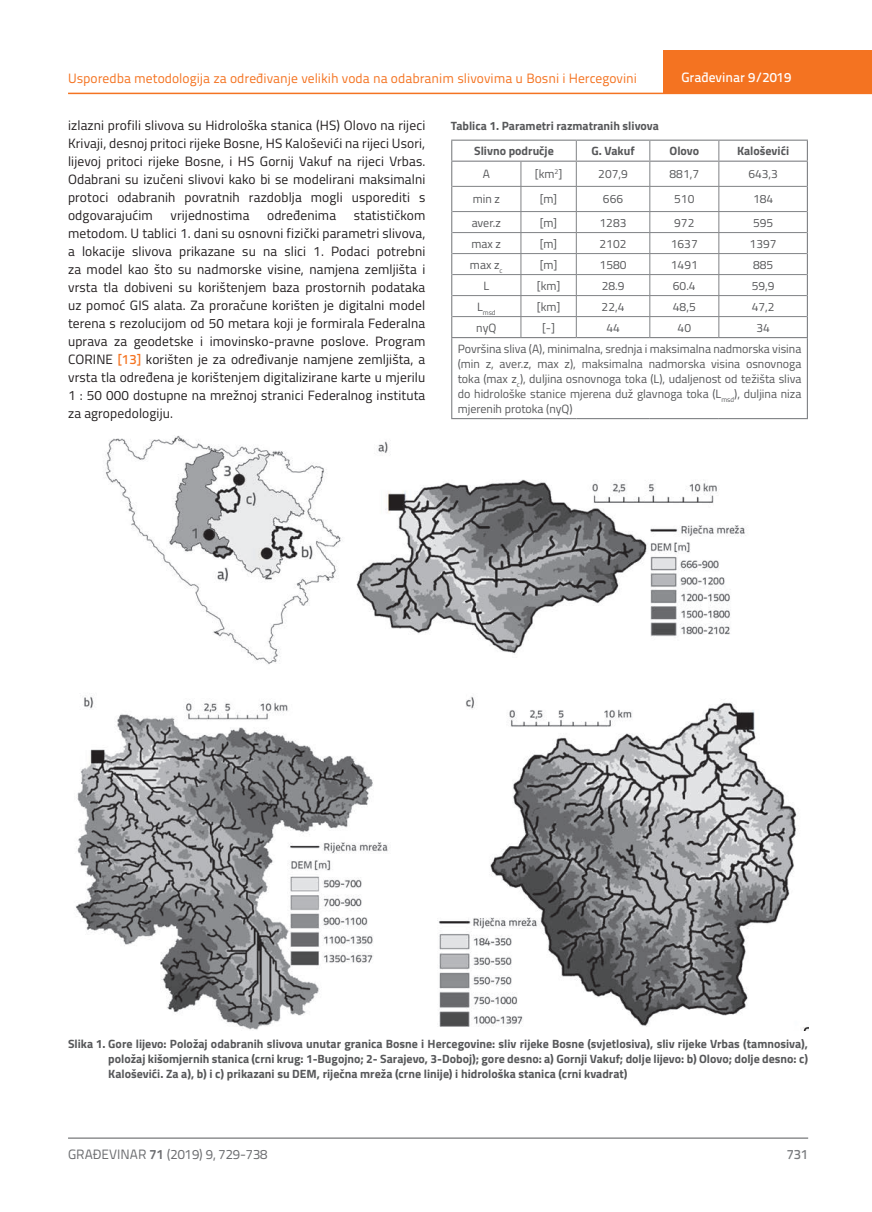
<style>
.page{position:relative;width:872px;height:1212px;background:#fff}
.page>*{position:absolute;margin:0;border:0;box-sizing:border-box;transform-origin:0 0}
.t1{font:13.5px/18px "Titillium";letter-spacing:.01em;color:#231f20;text-align:justify}
.t2{font:13.5px "Titillium Text 22 L";color:#f47321}
.t3{font:13.5px "Titillium Text 22 L";color:#6c6d70}
.t4{font:500 13.5px "Titillium Text 22 L";color:#fff}
.t5{font:500 13.5px "Titillium Text 22 L";color:#787a7d}
.t6{font:700 12px/15px "Titillium";color:#57585a}
.t7{font:12px/15px "Titillium";color:#57585a}
.t8{font:7.05px "Titillium";color:#57585a}
.s1{font-family:"Titillium Text 22 L";font-weight:500;color:#f47321}
.s2{font-weight:700}
</style>
<div class="page">
<hr style="left:68px;top:93px;width:804px;height:1px;background:#f47321">
<div style="left:663px;top:50px;width:209px;height:44px;background:#f47321"></div>
<hr style="left:68px;top:1138px;width:740px;height:1px;background:#57585a">
<hr style="left:452px;top:186px;width:69px;height:1px;background:#808285">
<hr style="left:521px;top:186px;width:55px;height:1px;background:#808285">
<hr style="left:576px;top:186px;width:74px;height:1px;background:#808285">
<hr style="left:650px;top:186px;width:69px;height:1px;background:#808285">
<hr style="left:719px;top:186px;width:88px;height:1px;background:#808285">
<hr style="left:452px;top:211px;width:69px;height:1px;background:#808285">
<hr style="left:521px;top:211px;width:55px;height:1px;background:#808285">
<hr style="left:576px;top:211px;width:74px;height:1px;background:#808285">
<hr style="left:650px;top:211px;width:69px;height:1px;background:#808285">
<hr style="left:719px;top:211px;width:88px;height:1px;background:#808285">
<hr style="left:452px;top:232px;width:69px;height:1px;background:#808285">
<hr style="left:521px;top:232px;width:55px;height:1px;background:#808285">
<hr style="left:576px;top:232px;width:74px;height:1px;background:#808285">
<hr style="left:650px;top:232px;width:69px;height:1px;background:#808285">
<hr style="left:719px;top:232px;width:88px;height:1px;background:#808285">
<hr style="left:452px;top:253px;width:69px;height:1px;background:#808285">
<hr style="left:521px;top:253px;width:55px;height:1px;background:#808285">
<hr style="left:576px;top:253px;width:74px;height:1px;background:#808285">
<hr style="left:650px;top:253px;width:69px;height:1px;background:#808285">
<hr style="left:719px;top:253px;width:88px;height:1px;background:#808285">
<hr style="left:452px;top:274px;width:69px;height:1px;background:#808285">
<hr style="left:521px;top:274px;width:55px;height:1px;background:#808285">
<hr style="left:576px;top:274px;width:74px;height:1px;background:#808285">
<hr style="left:650px;top:274px;width:69px;height:1px;background:#808285">
<hr style="left:719px;top:274px;width:88px;height:1px;background:#808285">
<hr style="left:452px;top:295px;width:69px;height:1px;background:#808285">
<hr style="left:521px;top:295px;width:55px;height:1px;background:#808285">
<hr style="left:576px;top:295px;width:74px;height:1px;background:#808285">
<hr style="left:650px;top:295px;width:69px;height:1px;background:#808285">
<hr style="left:719px;top:295px;width:88px;height:1px;background:#808285">
<hr style="left:452px;top:316px;width:69px;height:1px;background:#808285">
<hr style="left:521px;top:316px;width:55px;height:1px;background:#808285">
<svg style="left:520px;top:162px;width:1px;height:175px"></svg>
<hr style="left:576px;top:316px;width:74px;height:1px;background:#808285">
<svg style="left:576px;top:141px;width:1px;height:196px"></svg>
<hr style="left:650px;top:316px;width:69px;height:1px;background:#808285">
<svg style="left:649px;top:141px;width:1px;height:196px"></svg>
<hr style="left:719px;top:316px;width:88px;height:1px;background:#808285">
<svg style="left:718px;top:141px;width:1px;height:196px"></svg>
<hr style="left:451px;top:337px;width:70px;height:1px;background:#808285">
<hr style="left:451px;top:338px;width:1px;height:80px;background:#808285">
<hr style="left:521px;top:337px;width:55px;height:1px;background:#808285">
<hr style="left:576px;top:337px;width:74px;height:1px;background:#808285">
<hr style="left:650px;top:337px;width:69px;height:1px;background:#808285">
<hr style="left:719px;top:337px;width:89px;height:1px;background:#808285">
<hr style="left:807px;top:338px;width:1px;height:80px;background:#808285">
<hr style="left:451px;top:418px;width:70px;height:1px;background:#808285">
<hr style="left:521px;top:418px;width:55px;height:1px;background:#808285">
<hr style="left:576px;top:418px;width:74px;height:1px;background:#808285">
<hr style="left:650px;top:418px;width:69px;height:1px;background:#808285">
<hr style="left:719px;top:418px;width:89px;height:1px;background:#808285">
<hr style="left:451px;top:140px;width:70px;height:1px;background:#808285">
<svg style="left:451px;top:141px;width:1px;height:196px"></svg>
<hr style="left:521px;top:140px;width:55px;height:1px;background:#808285">
<hr style="left:576px;top:140px;width:74px;height:1px;background:#808285">
<hr style="left:650px;top:140px;width:69px;height:1px;background:#808285">
<hr style="left:719px;top:140px;width:89px;height:1px;background:#808285">
<svg style="left:807px;top:141px;width:1px;height:196px"></svg>
<hr style="left:451px;top:161px;width:70px;height:1px;background:#808285">
<hr style="left:521px;top:161px;width:55px;height:1px;background:#808285">
<hr style="left:576px;top:161px;width:74px;height:1px;background:#808285">
<hr style="left:650px;top:161px;width:69px;height:1px;background:#808285">
<hr style="left:719px;top:161px;width:89px;height:1px;background:#808285">
<img style="left:75px;top:436px;width:733px;height:594px">
<p class="t2" style="left:68px;top:68px;width:570px">Usporedba metodologija za određivanje velikih voda na odabranim slivovima u Bosni i Hercegovini</p>
<p class="t1" style="left:68px;top:115px;width:359px">izlazni profili slivova su Hidrološka stanica (HS) Olovo na rijeci Krivaji, desnoj pritoci rijeke Bosne, HS Kaloševići na rijeci Usori, lijevoj pritoci rijeke Bosne, i HS Gornij Vakuf na rijeci Vrbas.<br>Odabrani su izučeni slivovi kako bi se modelirani maksimalni protoci odabranih povratnih razdoblja mogli usporediti s odgovarajućim</p>
<p class="t4" style="left:681px;top:67px;width:111px">Građevinar 9/2019</p>
<p class="t6" style="left:474px;top:112px;width:186px;line-height:25.7px;text-indent:-23px">Tablica 1. Parametri razmatranih slivova<br>Slivno područje</p>
<p class="t6" style="left:591px;top:143px;width:45px">G. Vakuf</p>
<p class="t6" style="left:669px;top:143px;width:31px">Olovo</p>
<p class="t6" style="left:737px;top:143px;width:54px">Kaloševići</p>
<p class="t7" style="left:483px;top:166px;width:9px">A</p>
<p class="t7" style="left:535px;top:166px;width:29px">[km<sup>2</sup>]</p>
<p class="t7" style="left:598px;top:166px;width:31px">207,9</p>
<p class="t7" style="left:669px;top:166px;width:31px">881,7</p>
<p class="t7" style="left:748px;top:166px;width:31px">643,3</p>
<p class="t7" style="left:473px;top:191px;width:29px">min z</p>
<p class="t7" style="left:540px;top:191px;width:19px">[m]</p>
<p class="t7" style="left:603px;top:191px;width:22px">666</p>
<p class="t7" style="left:674px;top:191px;width:22px">510</p>
<p class="t7" style="left:753px;top:191px;width:22px">184</p>
<p class="t7" style="left:472px;top:214px;width:31px">aver.z</p>
<p class="t7" style="left:540px;top:214px;width:19px">[m]</p>
<p class="t7" style="left:599px;top:214px;width:28px">1283</p>
<p class="t7" style="left:674px;top:214px;width:22px">972</p>
<p class="t7" style="left:753px;top:214px;width:22px">595</p>
<p class="t7" style="left:471px;top:235px;width:31px">max z</p>
<p class="t7" style="left:540px;top:235px;width:19px">[m]</p>
<p class="t7" style="left:599px;top:235px;width:28px">2102</p>
<p class="t7" style="left:671px;top:235px;width:28px">1637</p>
<p class="t7" style="left:749px;top:235px;width:28px">1397</p>
<p class="t7" style="left:470px;top:256px;width:34px">max z<sub>c</sub></p>
<p class="t7" style="left:540px;top:256px;width:19px">[m]</p>
<p class="t7" style="left:599px;top:256px;width:28px">1580</p>
<p class="t7" style="left:671px;top:256px;width:28px">1491</p>
<p class="t7" style="left:753px;top:256px;width:22px">885</p>
<p class="t7" style="left:483px;top:277px;width:7px">L</p>
<p class="t7" style="left:537px;top:277px;width:25px">[km]</p>
<p class="t7" style="left:601px;top:277px;width:24px">28.9</p>
<p class="t7" style="left:673px;top:277px;width:24px">60.4</p>
<p class="t7" style="left:751px;top:277px;width:24px">59,9</p>
<p class="t8" style="left:477px;top:307px;width:20px"><sup>L</sup>msd</p>
<p class="t7" style="left:537px;top:298px;width:25px">[km]</p>
<p class="t7" style="left:601px;top:298px;width:24px">22,4</p>
<p class="t7" style="left:673px;top:298px;width:24px">48,5</p>
<p class="t7" style="left:751px;top:298px;width:24px">47,2</p>
<p class="t7" style="left:476px;top:319px;width:22px">nyQ</p>
<p class="t7" style="left:542px;top:319px;width:15px">[-]</p>
<p class="t7" style="left:606px;top:319px;width:15px">44</p>
<p class="t7" style="left:677px;top:319px;width:15px">40</p>
<p class="t1" style="left:68px;top:205px;width:359px;text-indent:286px">statističkom metodom. U tablici 1. dani su osnovni fizički parametri slivova, a lokacije slivova prikazane su na slici 1. Podaci potrebni za model kao što su nadmorske visine, namjena zemljišta i vrsta tla dobiveni su korištenjem baza prostornih podataka uz pomoć GIS alata. Za proračune korišten je digitalni model terena s rezolucijom od 50 metara koji je formirala Federalna uprava za geodetske i imovinsko-pravne poslove. Program CORINE <span class="s1">[13]</span> korišten je za određivanje namjene zemljišta, a vrsta tla određena je korištenjem digitalizirane karte u mjerilu 1 : 50 000 dostupne na mrežnoj stranici Federalnog instituta za agropedologiju.</p>
<p class="t1" style="left:170px;top:205px;width:81px">vrijednostima</p>
<p class="t1" style="left:267px;top:205px;width:71px">određenima</p>
<p class="t7" style="left:458px;top:316px;width:345px;line-height:21px;text-indent:299px">34<br>Površina sliva (A), minimalna, srednja i maksimalna nadmorska visina</p>
<p class="t7" style="left:458px;top:355px;width:345px;text-align:justify">(min z, aver.z, max z), maksimalna nadmorska visina osnovnoga toka (max z<sub>c</sub>), duljina osnovnoga toka (L), udaljenost od težišta sliva do hidrološke stanice mjerena duž glavnoga toka (L<sub>msd</sub>), duljina niza mjerenih protoka (nyQ)</p>
<p class="t6" style="left:108px;top:1036px;width:701px;text-align:justify;text-indent:-40px">Slika 1. Gore lijevo: Položaj odabranih slivova unutar granica Bosne i Hercegovine: sliv rijeke Bosne (svjetlosiva), sliv rijeke Vrbas (tamnosiva), položaj kišomjernih stanica (crni krug: 1-Bugojno; 2- Sarajevo, 3-Doboj); gore desno: a) Gornji Vakuf; dolje lijevo: b) Olovo; dolje desno: c)<br>Kaloševići. Za a), b) i c) prikazani su DEM, riječna mreža (crne linije) i hidrološka stanica (crni kvadrat)</p>
<p class="t3" style="left:68px;top:1144px;width:201px">GRAĐEVINAR <span class="s2">71</span> (2019) 9, 729-738</p>
<p class="t5" style="left:786px;top:1144px;width:23px">731</p>
</div>
